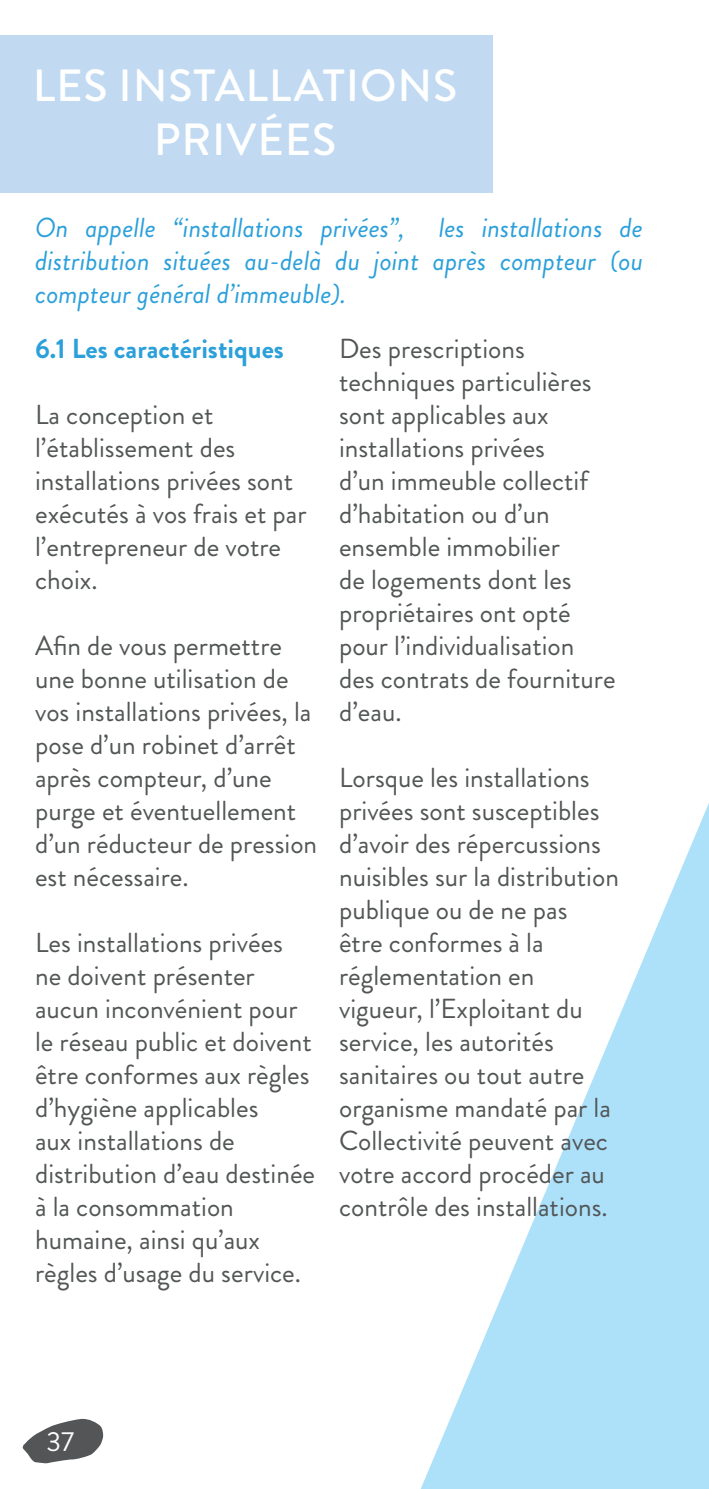
<style>
.page{position:relative;width:709px;height:1489px;background:#fff}
.page>*{position:absolute;margin:0;border:0;box-sizing:border-box;transform-origin:0 0}
.t1{font:500 45px/54px "Brandon Grotesque";letter-spacing:.02em;color:#fff;text-align:center}
.t2{font:27.5px/33px "Brandon Grotesque";color:#535656}
.t3{font:italic 27.5px/33px "Brandon Grotesque";color:#2ca0da;text-align:justify}
.t4{font:700 27.5px "Brandon Grotesque";color:#2ca0da}
.t5{font:27.5px "Brandon Grotesque";color:#fbfdfe}
</style>
<div class="page">
<svg style="left:421px;top:803px;width:288px;height:685px"></svg>
<div style="left:0;top:36px;width:492px;height:157px;background:#c1daf2"></div>
<svg style="left:23px;top:1418px;width:80px;height:45px"></svg>
<h1 class="t1" style="left:33px;top:59px;width:426px">LES INSTALLATIONS<br>PRIVÉES</h1>
<p class="t3" style="left:35px;top:215px;width:609px">On appelle “installations privées”, les installations de distribution situées au-delà du joint après compteur (ou compteur général d’immeuble).</p>
<p class="t4" style="left:35px;top:332px;width:250px">6.1 Les caractéristiques</p>
<p class="t2" style="left:35px;top:400px;width:273px">La conception et l’établissement des installations privées sont exécutés à vos frais et par l’entrepreneur de votre choix.</p>
<p class="t2" style="left:339px;top:334px;width:278px">Des prescriptions techniques particulières sont applicables aux installations privées<br>d’un immeuble collectif d’habitation ou d’un ensemble immobilier<br>de logements dont les propriétaires ont opté pour l’individualisation des contrats de fourniture d’eau.</p>
<p class="t2" style="left:35px;top:631px;width:284px">Afin de vous permettre une bonne utilisation de vos installations privées, la pose d’un robinet d’arrêt après compteur, d’une purge et éventuellement d’un réducteur de pression est nécessaire.</p>
<p class="t2" style="left:339px;top:763px;width:281px">Lorsque les installations privées sont susceptibles d’avoir des répercussions nuisibles sur la distribution publique ou de ne pas<br>être conformes à la réglementation en vigueur, l’Exploitant du service, les autorités sanitaires ou tout autre organisme mandaté par la<br>Collectivité peuvent avec votre accord procéder au contrôle des installations.</p>
<p class="t2" style="left:35px;top:928px;width:281px">Les installations privées ne doivent présenter aucun inconvénient pour le réseau public et doivent être conformes aux règles d’hygiène applicables<br>aux installations de distribution d’eau destinée à la consommation humaine, ainsi qu’aux règles d’usage du service.</p>
<p class="t5" style="left:46px;top:1428px;width:29px">37</p>
</div>
